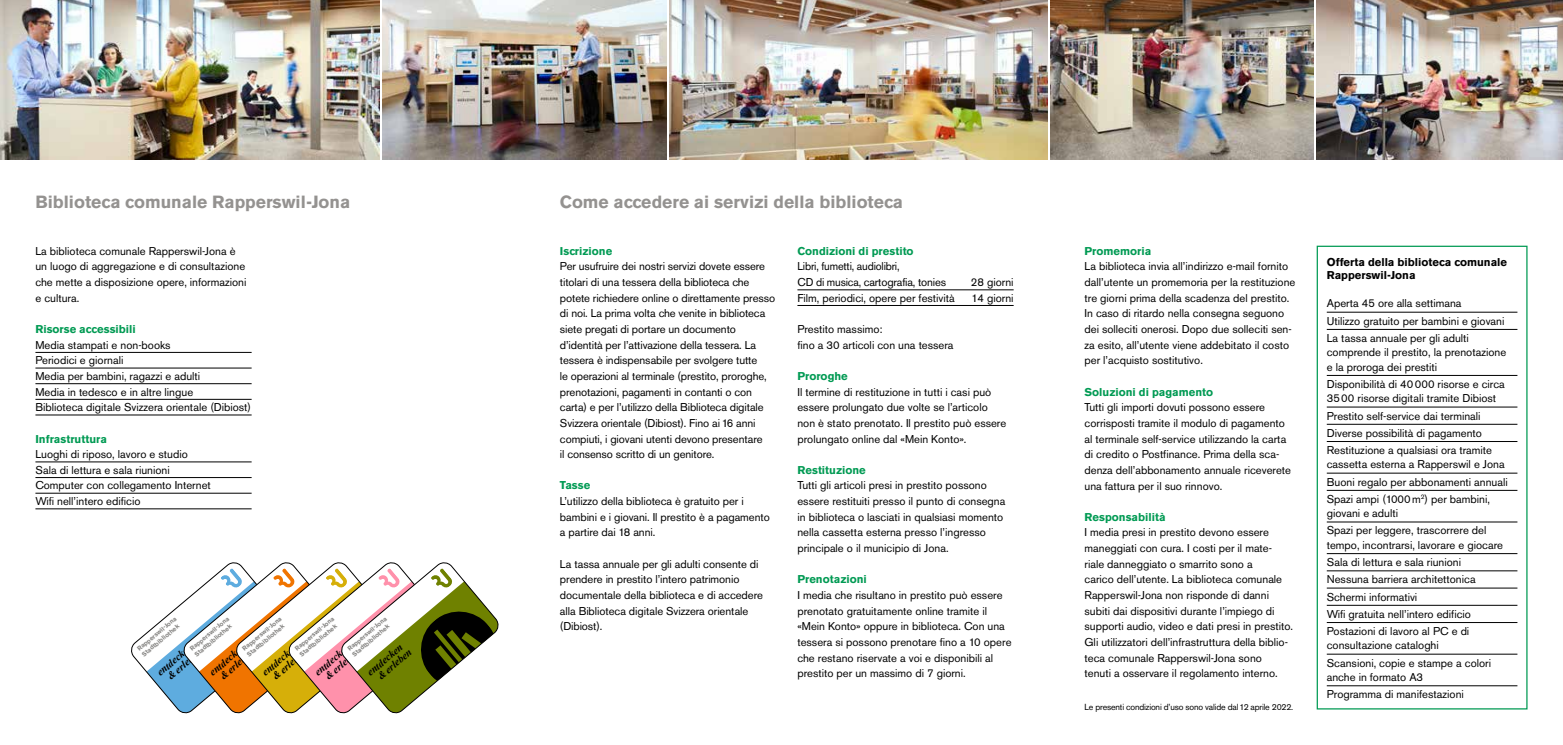
<style>
.page{position:relative;width:1563px;height:745px;background:#fff}
.page>*{position:absolute;margin:0;border:0;box-sizing:border-box;transform-origin:0 0}
.t1{font:700 17.5px "Akzidenz Grotesk BE";color:#949290}
.t2{font:11.25px/15.6px "Akzidenz Grotesk BE";color:#000}
.t3{font:700 11.25px "Akzidenz Grotesk BE";color:#009a53}
.t4{font:700 11.25px/13.8px "Akzidenz Grotesk BE";color:#000}
.t5{font:italic 700 10.38px/9.5px "Times New Roman";color:#000;text-align:center}
.t6{font:8.75px "Akzidenz Grotesk BE";letter-spacing:-.02em;color:#000}
.t7{font:700 6.25px/7.4px "Akzidenz Grotesk BE";color:#888785}
</style>
<div class="page">
<hr style="left:35px;top:352px;width:217px;height:1px;background:#000">
<hr style="left:35px;top:367px;width:217px;height:1px;background:#000">
<hr style="left:35px;top:383px;width:217px;height:1px;background:#000">
<hr style="left:35px;top:399px;width:217px;height:1px;background:#000">
<hr style="left:35px;top:414px;width:217px;height:1px;background:#000">
<hr style="left:35px;top:461px;width:217px;height:1px;background:#000">
<hr style="left:35px;top:477px;width:217px;height:1px;background:#000">
<hr style="left:35px;top:492px;width:217px;height:1px;background:#000">
<hr style="left:35px;top:508px;width:217px;height:1px;background:#000">
<hr style="left:1326px;top:312px;width:191px;height:1px;background:#000">
<hr style="left:1326px;top:329px;width:191px;height:1px;background:#000">
<hr style="left:1326px;top:375px;width:191px;height:1px;background:#000">
<hr style="left:1326px;top:406px;width:191px;height:1px;background:#000">
<hr style="left:1326px;top:423px;width:191px;height:1px;background:#000">
<hr style="left:1326px;top:441px;width:191px;height:1px;background:#000">
<hr style="left:1326px;top:472px;width:191px;height:1px;background:#000">
<hr style="left:1326px;top:489px;width:191px;height:1px;background:#000">
<hr style="left:1326px;top:521px;width:191px;height:1px;background:#000">
<hr style="left:1326px;top:553px;width:191px;height:1px;background:#000">
<hr style="left:1326px;top:570px;width:191px;height:1px;background:#000">
<hr style="left:1326px;top:587px;width:191px;height:1px;background:#000">
<hr style="left:1326px;top:604px;width:191px;height:1px;background:#000">
<hr style="left:1326px;top:621px;width:191px;height:1px;background:#000">
<hr style="left:1326px;top:653px;width:191px;height:1px;background:#000">
<hr style="left:1326px;top:685px;width:191px;height:1px;background:#000">
<div style="left:1316px;top:245px;width:211px;height:464px;border:1px solid #009a53"></div>
<hr style="left:797px;top:289px;width:216px;height:1px;background:#000">
<hr style="left:797px;top:305px;width:216px;height:1px;background:#000">
<svg style="left:131px;top:562px;width:368px;height:151px"></svg>
<img style="left:0;top:0;width:379px;height:159px">
<img style="left:1051px;top:0;width:262px;height:159px">
<img style="left:383px;top:0;width:283px;height:159px">
<img style="left:1316px;top:0;width:247px;height:159px">
<img style="left:670px;top:0;width:377px;height:159px">
<h1 class="t1" style="left:35px;top:191px;width:316px">Biblioteca comunale Rapperswil-Jona</h1>
<p class="t2" style="left:35px;top:243px;width:212px">La biblioteca comunale Rapperswil-Jona è un luogo di aggregazione e di consultazione che mette a disposizione opere, informazioni e cultura.</p>
<p class="t3" style="left:35px;top:322px;width:102px">Risorse accessibili</p>
<p class="t2" style="left:35px;top:337px;width:217px">Media stampati e non-books<br>Periodici e giornali<br>Media per bambini, ragazzi e adulti<br>Media in tedesco e in altre lingue<br>Biblioteca digitale Svizzera orientale (Dibiost)</p>
<p class="t3" style="left:35px;top:432px;width:73px">Infrastruttura</p>
<p class="t2" style="left:35px;top:446px;width:177px">Luoghi di riposo, lavoro e studio<br>Sala di lettura e sala riunioni<br>Computer con collegamento Internet<br>Wifi nell’intero edificio</p>
<p class="t7" style="left:136px;top:646px;width:51px;rotate:-40deg">Rapperswil-Jona<br>Stadtbibliothek</p>
<p class="t7" style="left:188px;top:646px;width:51px;rotate:-40deg">Rapperswil-Jona<br>Stadtbibliothek</p>
<p class="t7" style="left:241px;top:646px;width:51px;rotate:-40deg">Rapperswil-Jona<br>Stadtbibliothek</p>
<p class="t7" style="left:293px;top:646px;width:51px;rotate:-40deg">Rapperswil-Jona<br>Stadtbibliothek</p>
<p class="t7" style="left:346px;top:646px;width:51px;rotate:-40deg">Rapperswil-Jona<br>Stadtbibliothek</p>
<p class="t5" style="left:155px;top:669px;width:48px;rotate:-40deg">entdecken &amp; erleben</p>
<p class="t5" style="left:207px;top:669px;width:48px;rotate:-40deg">entdecken &amp; erleben</p>
<p class="t5" style="left:260px;top:669px;width:48px;rotate:-40deg">entdecken &amp; erleben</p>
<p class="t5" style="left:313px;top:669px;width:48px;rotate:-40deg">entdecken &amp; erleben</p>
<p class="t5" style="left:365px;top:669px;width:48px;rotate:-40deg">entdecken &amp; erleben</p>
<h1 class="t1" style="left:560px;top:191px;width:345px">Come accedere ai servizi della biblioteca</h1>
<p class="t3" style="left:560px;top:244px;width:54px">Iscrizione</p>
<p class="t2" style="left:560px;top:258px;width:217px">Per usufruire dei nostri servizi dovete essere titolari di una tessera della biblioteca che potete richiedere online o direttamente presso di noi. La prima volta che venite in biblioteca siete pregati di portare un documento d’identità per l’attivazione della tessera. La tessera è indispensabile per svolgere tutte<br>le operazioni al terminale (prestito, proroghe, prenotazioni, pagamenti in contanti o con carta) e per l’utilizzo della Biblioteca digitale Svizzera orientale (Dibiost). Fino ai 16 anni compiuti, i giovani utenti devono presentare<br>il consenso scritto di un genitore.</p>
<p class="t3" style="left:560px;top:478px;width:32px">Tasse</p>
<p class="t2" style="left:560px;top:493px;width:211px">L’utilizzo della biblioteca è gratuito per i bambini e i giovani. Il prestito è a pagamento a partire dai 18 anni.</p>
<p class="t2" style="left:560px;top:555px;width:205px">La tassa annuale per gli adulti consente di prendere in prestito l’intero patrimonio documentale della biblioteca e di accedere alla Biblioteca digitale Svizzera orientale (Dibiost).</p>
<p class="t3" style="left:797px;top:244px;width:118px">Condizioni di prestito</p>
<p class="t2" style="left:797px;top:258px;width:150px">Libri, fumetti, audiolibri,<br>CD di musica, cartografia, tonies</p>
<p class="t2" style="left:971px;top:274px;width:44px">28 giorni</p>
<p class="t2" style="left:797px;top:290px;width:159px">Film, periodici, opere per festività</p>
<p class="t2" style="left:971px;top:290px;width:43px">14 giorni</p>
<p class="t2" style="left:797px;top:321px;width:158px">Prestito massimo:<br>fino a 30 articoli con una tessera</p>
<p class="t3" style="left:797px;top:369px;width:52px">Proroghe</p>
<p class="t2" style="left:797px;top:383px;width:210px">Il termine di restituzione in tutti i casi può essere prolungato due volte se l’articolo non è stato prenotato. Il prestito può essere prolungato online dal «Mein Konto».</p>
<p class="t3" style="left:797px;top:463px;width:70px">Restituzione</p>
<p class="t2" style="left:797px;top:477px;width:209px">Tutti gli articoli presi in prestito possono essere restituiti presso il punto di consegna in biblioteca o lasciati in qualsiasi momento nella cassetta esterna presso l’ingresso principale o il municipio di Jona.</p>
<p class="t3" style="left:797px;top:572px;width:71px">Prenotazioni</p>
<p class="t2" style="left:797px;top:587px;width:216px">I media che risultano in prestito può essere prenotato gratuitamente online tramite il «Mein Konto» oppure in biblioteca. Con una tessera si possono prenotare fino a 10 opere che restano riservate a voi e disponibili al prestito per un massimo di 7 giorni.</p>
<p class="t3" style="left:1084px;top:244px;width:68px">Promemoria</p>
<p class="t2" style="left:1084px;top:258px;width:212px">La biblioteca invia all’indirizzo e-mail fornito dall’utente un promemoria per la restituzione tre giorni prima della scadenza del prestito.<br>In caso di ritardo nella consegna seguono dei solleciti onerosi. Dopo due solleciti sen&shy;za esito, all’utente viene addebitato il costo per l’acquisto sostitutivo.</p>
<p class="t3" style="left:1084px;top:385px;width:130px">Soluzioni di pagamento</p>
<p class="t2" style="left:1084px;top:399px;width:208px">Tutti gli importi dovuti possono essere corrisposti tramite il modulo di pagamento al terminale self-service utilizzando la carta di credito o Postfinance. Prima della sca&shy;denza dell’abbonamento annuale riceverete una fattura per il suo rinnovo.</p>
<p class="t3" style="left:1084px;top:510px;width:83px">Responsabilità</p>
<p class="t2" style="left:1084px;top:524px;width:210px">I media presi in prestito devono essere maneggiati con cura. I costi per il mate&shy;riale danneggiato o smarrito sono a<br>carico dell’utente. La biblioteca comunale Rapperswil-Jona non risponde di danni subiti dai dispositivi durante l’impiego di supporti audio, video e dati presi in prestito.<br>Gli utilizzatori dell’infrastruttura della biblio&shy;teca comunale Rapperswil-Jona sono<br>tenuti a osservare il regolamento interno.</p>
<p class="t6" style="left:1084px;top:701px;width:210px">Le presenti condizioni d’uso sono valide dal 12 aprile 2022.</p>
<p class="t4" style="left:1326px;top:255px;width:182px">Offerta della biblioteca comunale<br>Rapperswil-Jona</p>
<p class="t2" style="left:1326px;top:295px;width:179px;line-height:17.2px">Aperta 45 ore alla settimana<br>Utilizzo gratuito per bambini e giovani<br>La tassa annuale per gli adulti</p>
<p class="t2" style="left:1326px;top:345px;width:181px;line-height:14.4px">comprende il prestito, la prenotazione e la proroga dei prestiti</p>
<p class="t2" style="left:1326px;top:376px;width:180px;line-height:14.4px">Disponibilità di 40000 risorse e circa<br>3500 risorse digitali tramite Dibiost</p>
<p class="t2" style="left:1326px;top:407px;width:167px;line-height:17.2px">Prestito self-service dai terminali<br>Diverse possibilità di pagamento<br>Restituzione a qualsiasi ora tramite</p>
<p class="t2" style="left:1326px;top:455px;width:182px;line-height:17.2px">cassetta esterna a Rapperswil e Jona<br>Buoni regalo per abbonamenti annuali<br>Spazi ampi (1000m<sup>2</sup>) per bambini,</p>
<p class="t2" style="left:1326px;top:504px;width:161px;line-height:17.2px">giovani e adulti<br>Spazi per leggere, trascorrere del</p>
<p class="t2" style="left:1326px;top:536px;width:178px;line-height:17.2px">tempo, incontrarsi, lavorare e giocare<br>Sala di lettura e sala riunioni<br>Nessuna barriera architettonica<br>Schermi informativi<br>Wifi gratuita nell’intero edificio<br>Postazioni di lavoro al PC e di</p>
<p class="t2" style="left:1326px;top:636px;width:166px;line-height:17.2px">consultazione cataloghi<br>Scansioni, copie e stampe a colori</p>
<p class="t2" style="left:1326px;top:668px;width:139px;line-height:17.2px">anche in formato A3<br>Programma di manifestazioni</p>
</div>
